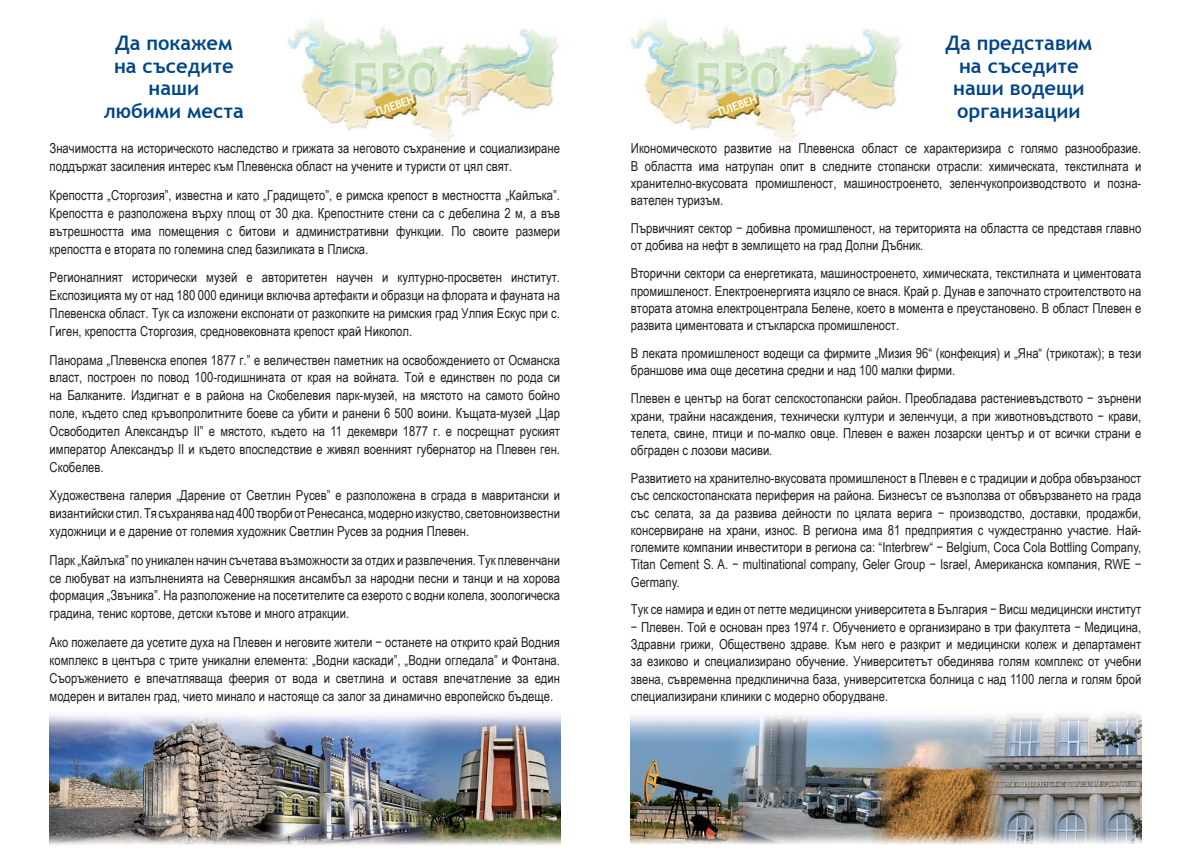
<style>
.page{position:relative;width:1191px;height:851px;background:#fff}
.page>*{position:absolute;margin:0;border:0;box-sizing:border-box;transform-origin:0 0}
.t1{font:700 20px/22.5px "Trebuchet MS";color:#004689;text-align:center}
.t2{font:13.75px/17.2px "Arial Narrow";color:#231f20;text-align:justify}
.t3{font:700 11.25px "Trebuchet MS";color:#fff}
</style>
<div class="page">
<img style="left:288px;top:19px;width:272px;height:124px">
<img style="left:631px;top:19px;width:272px;height:124px">
<img style="left:50px;top:714px;width:510px;height:131px">
<img style="left:631px;top:714px;width:510px;height:131px">
<h1 class="t1" style="left:104px;top:32px;width:142px">Да покажем на съседите наши<br>любими места</h1>
<h1 class="t1" style="left:945px;top:32px;width:148px">Да представим на съседите наши водещи организации</h1>
<p class="t3" style="left:374px;top:106px;width:42px;rotate:-20deg">ПЛЕВЕН</p>
<p class="t3" style="left:716px;top:106px;width:42px;rotate:-20deg">ПЛЕВЕН</p>
<p class="t2" style="left:50px;top:139px;width:512px;line-height:17.9px">Значимостта на историческото наследство и грижата за неговото съхранение и социализиране поддържат засиления интерес към Плевенска област на учените и туристи от цял свят.</p>
<p class="t2" style="left:50px;top:186px;width:512px;line-height:17.9px">Крепостта „Сторгозия”, известна и като „Градището”, е римска крепост в местността „Кайлъка”.<br>Крепостта е разположена върху площ от 30 дка. Крепостните стени са с дебелина 2 м, а във вътрешността има помещения с битови и административни функции. По своите размери крепостта е втората по големина след базиликата в Плиска.</p>
<p class="t2" style="left:50px;top:268px;width:512px;line-height:17.9px">Регионалният исторически музей е авторитетен научен и културно-просветен институт.<br>Експозицията му от над 180 000 единици включва артефакти и образци на флората и фауната на Плевенска област. Тук са изложени експонати от разкопките на римския град Улпия Ескус при с.<br>Гиген, крепостта Сторгозия, средновековната крепост край Никопол.</p>
<p class="t2" style="left:50px;top:350px;width:512px;line-height:17.9px">Панорама „Плевенска епопея 1877 г.” е величествен паметник на освобождението от Османска власт, построен по повод 100-годишнината от края на войната. Той е единствен по рода си на Балканите. Издигнат е в района на Скобелевия парк-музей, на мястото на самото бойно поле, където след кръвопролитните боеве са убити и ранени 6 500 воини. Къщата-музей „Цар Освободител Александър ІІ” е мястото, където на 11 декември 1877 г. е посрещнат руският император Александър ІІ и където впоследствие е живял военният губернатор на Плевен ген.<br>Скобелев.</p>
<p class="t2" style="left:50px;top:486px;width:512px;line-height:17.9px">Художествена галерия „Дарение от Светлин Русев” е разположена в сграда в мавритански и византийски стил. Тя съхранява над 400 творби от Ренесанса, модерно изкуство, световноизвестни художници и е дарение от големия художник Светлин Русев за родния Плевен.</p>
<p class="t2" style="left:50px;top:550px;width:512px;line-height:17.9px">Парк „Кайлъка” по уникален начин съчетава възможности за отдих и развлечения. Тук плевенчани се любуват на изпълненията на Северняшкия ансамбъл за народни песни и танци и на хорова формация „Звъника”. На разположение на посетителите са езерото с водни колела, зоологическа градина, тенис кортове, детски кътове и много атракции.</p>
<p class="t2" style="left:50px;top:632px;width:512px;line-height:17.9px">Ако пожелаете да усетите духа на Плевен и неговите жители − останете на открито край Водния комплекс в центъра с трите уникални елемента: „Водни каскади”, „Водни огледала” и Фонтана.<br>Съоръжението е впечатляваща феерия от вода и светлина и оставя впечатление за един модерен и витален град, чието минало и настояще са залог за динамично европейско бъдеще.</p>
<p class="t2" style="left:631px;top:139px;width:512px">Икономическото развитие на Плевенска област се характеризира с голямо разнообразие.<br>В областта има натрупан опит в следните стопански отрасли: химическата, текстилната и хранително-вкусовата промишленост, машиностроенето, зеленчукопроизводството и позна&shy;вателен туризъм.</p>
<p class="t2" style="left:631px;top:219px;width:512px">Първичният сектор − добивна промишленост, на територията на областта се представя главно от добива на нефт в землището на град Долни Дъбник.</p>
<p class="t2" style="left:631px;top:264px;width:512px">Вторични сектори са енергетиката, машиностроенето, химическата, текстилната и циментовата промишленост. Електроенергията изцяло се внася. Край р. Дунав е започнато строителството на втората атомна електроцентрала Белене, което в момента е преустановено. В област Плевен е развита циментовата и стъкларска промишленост.</p>
<p class="t2" style="left:631px;top:344px;width:512px">В леката промишленост водещи са фирмите „Мизия 96“ (конфекция) и „Яна“ (трикотаж); в тези браншове има още десетина средни и над 100 малки фирми.</p>
<p class="t2" style="left:631px;top:389px;width:512px">Плевен е център на богат селскостопански район. Преобладава растениевъдството − зърнени храни, трайни насаждения, технически култури и зеленчуци, а при животновъдството − крави, телета, свине, птици и по-малко овце. Плевен е важен лозарски център и от всички страни е обграден с лозови масиви.</p>
<p class="t2" style="left:631px;top:469px;width:512px">Развитието на хранително-вкусовата промишленост в Плевен е с традиции и добра обвързаност със селскостопанската периферия на района. Бизнесът се възползва от обвързването на града със селата, за да развива дейности по цялата верига − производство, доставки, продажби, консервиране на храни, износ. В региона има 81 предприятия с чуждестранно участие. Най&shy;големите компании инвеститори в региона са: “Interbrew“ − Belgium, Coca Cola Bottling Company, Titan Cement S. A. − multinational company, Geler Group − Israel, Американска компания, RWE − Germany.</p>
<p class="t2" style="left:631px;top:600px;width:512px">Тук се намира и един от петте медицински университета в България − Висш медицински институт − Плевен. Той е основан през 1974 г. Обучението е организирано в три факултета − Mедицина, Здравни грижи, Обществено здравe. Към него е разкрит и медицински колеж и департамент за езиково и специализирано обучение. Университетът обединява голям комплекс от учебни звена, съвременна предклинична база, университетска болница с над 1100 легла и голям брой специализирани клиники с модерно оборудване.</p>
</div>
